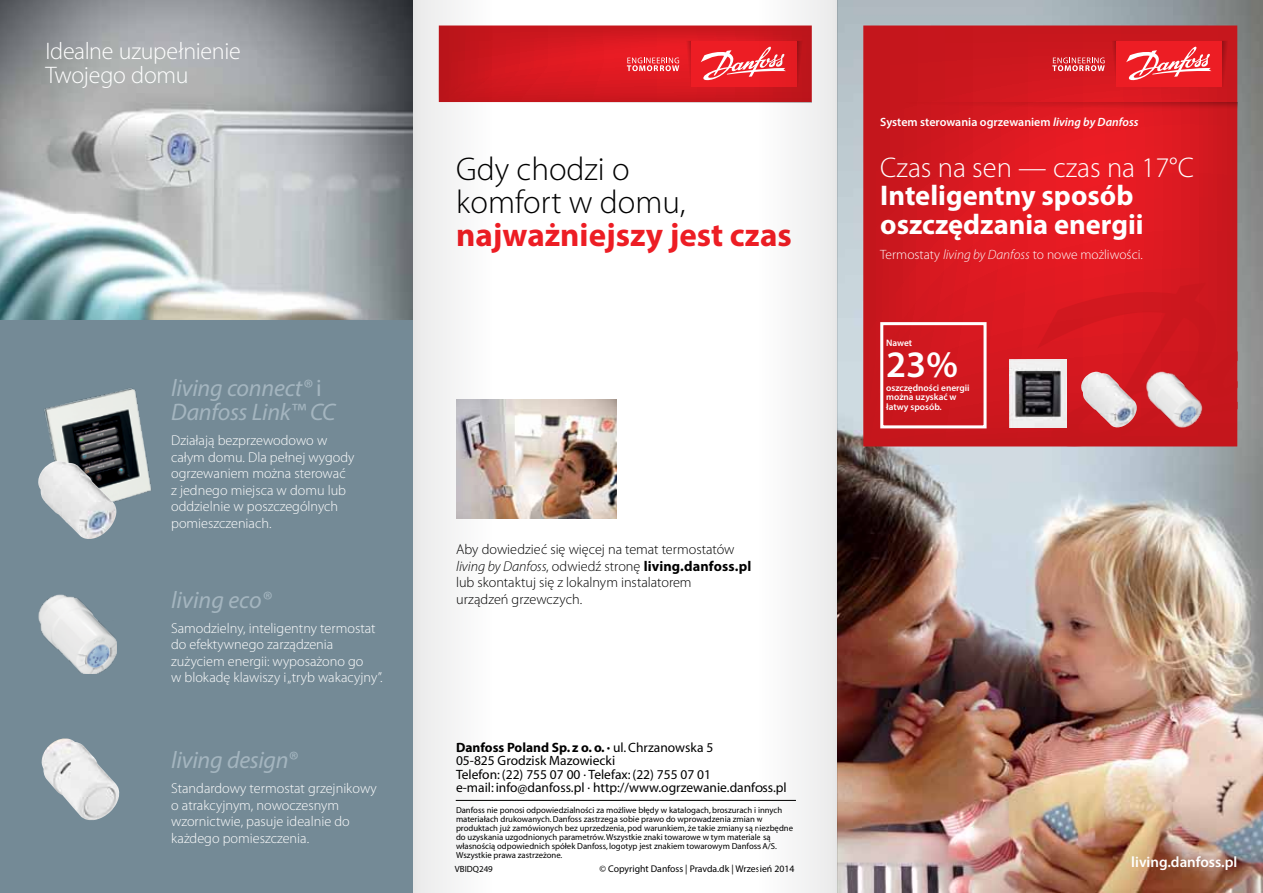
<style>
.page{position:relative;width:1263px;height:893px;background:#fff}
.page>*{position:absolute;margin:0;border:0;box-sizing:border-box;transform-origin:0 0}
.t1{font:600 37.5px "Myriad Pro";color:#fff}
.t2{font:300 33px/33px "Myriad Pro";color:#000}
.t3{font:700 33px "Myriad Pro";color:#ed1d24}
.t4{font:700 28.5px/28.5px "Myriad Pro";color:#fff}
.t5{font:300 28.5px "Myriad Pro";color:#fff}
.t6{font:italic 24px/24px "Myriad Pro";letter-spacing:-.01em;color:#a4b5bf}
.t7{font:300 24px/24px "Myriad Pro";letter-spacing:-.01em;color:#fff}
.t8{font:600 15px "Myriad Pro";color:#fff}
.t9{font:300 14.25px/16.5px "Myriad Pro";color:#fff}
.t10{font:300 14.25px/16.5px "Myriad Pro";letter-spacing:-.005em;color:#000}
.t11{font:13.5px/13.5px "Myriad";color:#000}
.t12{font:300 13.5px "Myriad Pro";color:#fff}
.t13{font:600 12px "Myriad Pro";color:#fff}
.t14{font:9.75px "Myriad Pro";color:#000}
.t15{font:600 9.3px/9.3px "Myriad Pro";color:#fff}
.t16{font:9px "Myriad Pro";color:#000}
.t17{font:8.7px/9px "Myriad";color:#000}
.s1{font-style:normal}
.s2{font-style:italic}
.s3{font-weight:700}
.s4{font-family:"Myriad Pro"}
</style>
<div class="page">
<hr style="left:456px;top:800px;width:340px;height:1px;background:#000">
<div style="left:0;top:320px;width:412px;height:573px;background:#748a96"></div>
<img style="left:0;top:0;width:412px;height:320px">
<svg style="left:492px;top:26px;width:267px;height:76px"></svg>
<img style="left:838px;top:0;width:425px;height:893px">
<svg style="left:863px;top:26px;width:374px;height:420px"></svg>
<svg style="left:1222px;top:41px;width:8px;height:46px"></svg>
<svg style="left:906px;top:102px;width:331px;height:8px"></svg>
<div style="left:1117px;top:41px;width:105px;height:46px;background:#ed1d24"></div>
<svg style="left:1052px;top:41px;width:65px;height:46px"></svg>
<svg style="left:1126px;top:46px;width:85px;height:35px"></svg>
<svg style="left:1037px;top:263px;width:200px;height:183px"></svg>
<img style="left:492px;top:400px;width:125px;height:119px">
<img style="left:44px;top:388px;width:107px;height:127px">
<img style="left:38px;top:461px;width:78px;height:78px">
<img style="left:41px;top:738px;width:78px;height:82px">
<img style="left:39px;top:595px;width:78px;height:79px">
<img style="left:1081px;top:372px;width:56px;height:55px">
<img style="left:1009px;top:360px;width:57px;height:68px">
<img style="left:1147px;top:372px;width:55px;height:55px">
<div style="left:880px;top:322px;width:106px;height:106px;border:3px solid #fff"></div>
<svg style="left:413px;top:0;width:79px;height:893px"></svg>
<div style="left:759px;top:0;width:78px;height:893px;background:#f3f4f4"></div>
<h3 class="t7" style="left:45px;top:39px;width:197px">Idealne uzupełnienie<br>Twojego domu</h3>
<h3 class="t6" style="left:171px;top:376px;width:166px">living connect® <span class="s1">i<br></span>Danfoss Link™ CC</h3>
<h3 class="t9" style="left:171px;top:432px;width:185px">Działają bezprzewodowo w całym domu. Dla pełnej wygody ogrzewaniem można sterować z jednego miejsca w domu lub oddzielnie w poszczególnych pomieszczeniach.</h3>
<h3 class="t6" style="left:171px;top:587px;width:101px">living eco®</h3>
<h3 class="t9" style="left:171px;top:620px;width:213px">Samodzielny, inteligentny termostat do efektywnego zarządzenia zużyciem energii: wyposażono go<br>w blokadę klawiszy i „tryb wakacyjny”.</h3>
<h3 class="t6" style="left:171px;top:748px;width:128px">living design®</h3>
<h3 class="t9" style="left:171px;top:781px;width:207px">Standardowy termostat grzejnikowy o atrakcyjnym, nowoczesnym wzornictwie, pasuje idealnie do każdego pomieszczenia.</h3>
<h2 class="t2" style="left:456px;top:153px;width:231px">Gdy chodzi o komfort w domu,</h2>
<h2 class="t3" style="left:456px;top:213px;width:337px">najważniejszy jest czas</h2>
<h3 class="t10" style="left:456px;top:541px;width:297px">Aby dowiedzieć się więcej na temat termostatów <span class="s2">living by Danfoss</span>, odwiedź stronę <span class="s3">living.danfoss.pl </span>lub skontaktuj się z lokalnym instalatorem<br>urządzeń grzewczych.</h3>
<h3 class="t11" style="left:456px;top:741px;width:332px"><span class="s3">Danfoss Poland Sp. z o. o. ·</span> ul. Chrzanowska 5<br>05-825 Grodzisk Mazowiecki<br>Telefon: (22) 755 07 00 · Telefax: (22) 755 07 01<br>e-mail: info@danfoss.pl · http://www.ogrzewanie.danfoss.pl</h3>
<p class="t17" style="left:456px;top:806px;width:339px">Danfoss nie ponosi odpowiedzialno<span class="s4">ś</span>ci za mo<span class="s4">ż</span>liwe bł<span class="s4">ę</span>dy w katalogach, broszurach i innych materiałach drukowanych. Danfoss zastrzega sobie prawo do wprowadzenia zmian w produktach ju<span class="s4">ż</span> zamówionych bez uprzedzenia, pod warunkiem, <span class="s4">ż</span>e takie zmiany s<span class="s4">ą</span> niezb<span class="s4">ę</span>dne do uzyskania uzgodnionych parametrów. Wszystkie znaki towarowe w tym materiale s<span class="s4">ą </span>własno<span class="s4">ś</span>ci<span class="s4">ą</span> odpowiednich spółek Danfoss, logotyp jest znakiem towarowym Danfoss A/S.<br>Wszystkie prawa zastrze<span class="s4">ż</span>one.</p>
<p class="t16" style="left:455px;top:863px;width:40px">VBIDQ249</p>
<p class="t14" style="left:599px;top:862px;width:196px">© Copyright Danfoss | Pravda.dk | Wrzesień 2014</p>
<h3 class="t13" style="left:880px;top:114px;width:260px">System sterowania ogrzewaniem <span class="s2">living by Danfoss</span></h3>
<h3 class="t5" style="left:880px;top:151px;width:315px">Czas na sen — czas na 17°C</h3>
<h3 class="t4" style="left:880px;top:180px;width:265px">Inteligentny sposób oszczędzania energii</h3>
<h3 class="t12" style="left:880px;top:248px;width:264px">Termostaty <span class="s2">living by Danfoss</span> to nowe możliwości.</h3>
<p class="t15" style="left:886px;top:338px;width:28px">Nawet</p>
<h1 class="t1" style="left:886px;top:341px;width:73px">23%</h1>
<p class="t15" style="left:886px;top:383px;width:85px">oszczędności energii można uzyskać w łatwy sposób.</p>
<h3 class="t8" style="left:1131px;top:853px;width:108px">living.danfoss.pl</h3>
</div>
